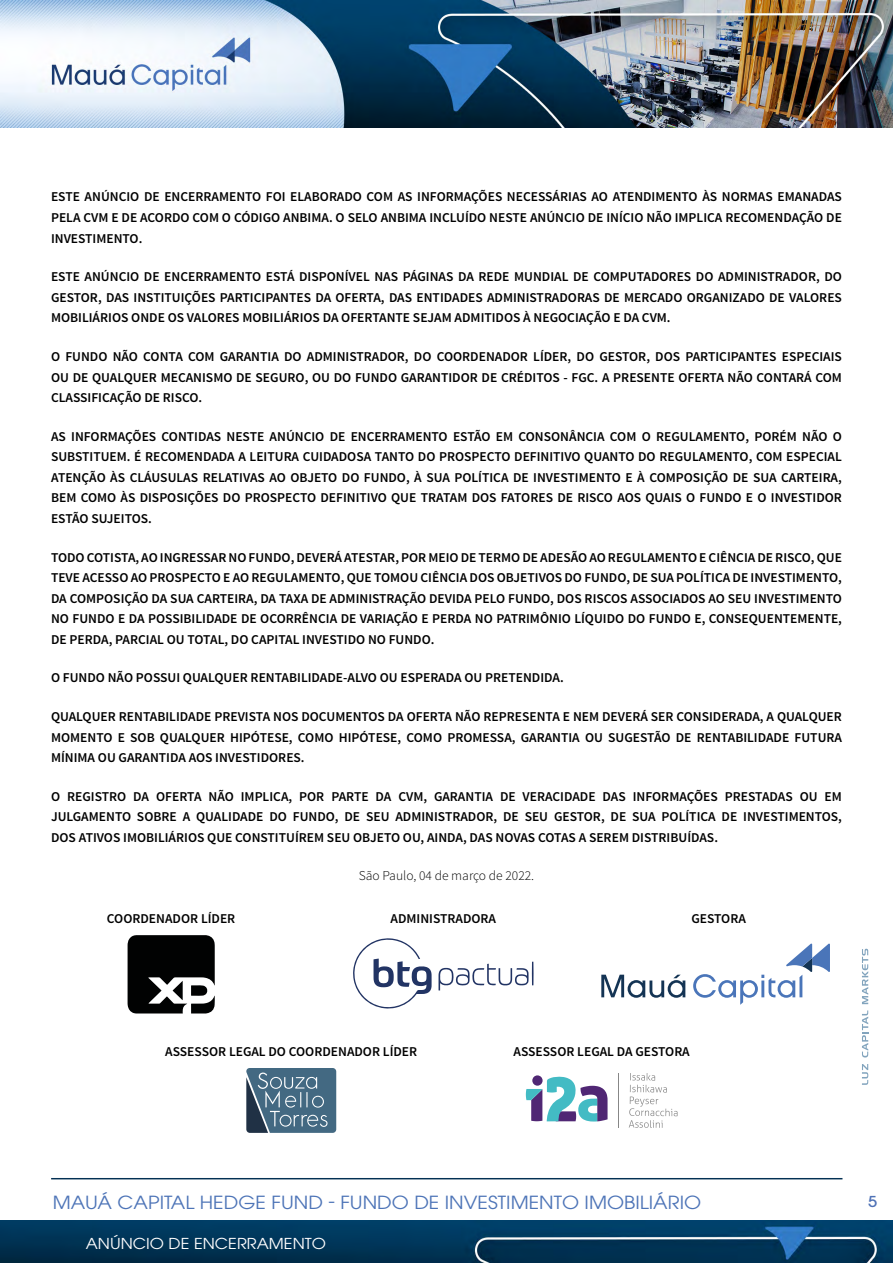
<style>
.page{position:relative;width:893px;height:1263px;background:#fff}
.page>*{position:absolute;margin:0;border:0;box-sizing:border-box;transform-origin:0 0}
.t1{font:18px "ITC Avant Garde Pro";color:#4d74b7;scale:1.09 1}
.t2{font:15px "ITC Avant Garde Pro";color:#fff;scale:1.09 1}
.t3{font:500 15px "ITC Avant Garde Pro";color:#4f72b6;scale:1.09 1}
.t4{font:600 13.5px/20.5px "Source Sans Pro";color:#000;text-align:justify}
.t5{font:300 13.5px "Source Sans Pro";color:#000}
</style>
<div class="page">
<img style="left:0;top:0;width:893px;height:127px">
<hr style="left:51px;top:1178px;width:791px;height:1px;background:#043154">
<img style="left:0;top:1220px;width:893px;height:43px">
<svg style="left:128px;top:935px;width:87px;height:78px"></svg>
<svg style="left:353px;top:938px;width:79px;height:70px"></svg>
<svg style="left:438px;top:962px;width:95px;height:28px"></svg>
<svg style="left:693px;top:943px;width:137px;height:62px"></svg>
<svg style="left:601px;top:975px;width:84px;height:23px"></svg>
<svg style="left:246px;top:1068px;width:90px;height:65px;background:#55748a"></svg>
<svg style="left:526px;top:1076px;width:81px;height:45px"></svg>
<svg style="left:629px;top:1073px;width:48px;height:55px"></svg>
<hr style="left:619px;top:1073px;width:1px;height:54px;background:#878787">
<svg style="left:862px;top:1064px;width:6px;height:21px"></svg>
<svg style="left:862px;top:1010px;width:6px;height:47px"></svg>
<svg style="left:862px;top:949px;width:6px;height:55px"></svg>
<p class="t4" style="left:51px;top:187px;width:792px">ESTE ANÚNCIO DE ENCERRAMENTO FOI ELABORADO COM AS INFORMAÇÕES NECESSÁRIAS AO ATENDIMENTO ÀS NORMAS EMANADAS PELA CVM E DE ACORDO COM O CÓDIGO ANBIMA. O SELO ANBIMA INCLUÍDO NESTE ANÚNCIO DE INÍCIO NÃO IMPLICA RECOMENDAÇÃO DE INVESTIMENTO.</p>
<p class="t4" style="left:51px;top:267px;width:792px">ESTE ANÚNCIO DE ENCERRAMENTO ESTÁ DISPONÍVEL NAS PÁGINAS DA REDE MUNDIAL DE COMPUTADORES DO ADMINISTRADOR, DO GESTOR, DAS INSTITUIÇÕES PARTICIPANTES DA OFERTA, DAS ENTIDADES ADMINISTRADORAS DE MERCADO ORGANIZADO DE VALORES MOBILIÁRIOS ONDE OS VALORES MOBILIÁRIOS DA OFERTANTE SEJAM ADMITIDOS À NEGOCIAÇÃO E DA CVM.</p>
<p class="t4" style="left:51px;top:347px;width:792px">O FUNDO NÃO CONTA COM GARANTIA DO ADMINISTRADOR, DO COORDENADOR LÍDER, DO GESTOR, DOS PARTICIPANTES ESPECIAIS OU DE QUALQUER MECANISMO DE SEGURO, OU DO FUNDO GARANTIDOR DE CRÉDITOS - FGC. A PRESENTE OFERTA NÃO CONTARÁ COM CLASSIFICAÇÃO DE RISCO.</p>
<p class="t4" style="left:51px;top:426px;width:792px">AS INFORMAÇÕES CONTIDAS NESTE ANÚNCIO DE ENCERRAMENTO ESTÃO EM CONSONÂNCIA COM O REGULAMENTO, PORÉM NÃO O SUBSTITUEM. É RECOMENDADA A LEITURA CUIDADOSA TANTO DO PROSPECTO DEFINITIVO QUANTO DO REGULAMENTO, COM ESPECIAL ATENÇÃO ÀS CLÁUSULAS RELATIVAS AO OBJETO DO FUNDO, À SUA POLÍTICA DE INVESTIMENTO E À COMPOSIÇÃO DE SUA CARTEIRA, BEM COMO ÀS DISPOSIÇÕES DO PROSPECTO DEFINITIVO QUE TRATAM DOS FATORES DE RISCO AOS QUAIS O FUNDO E O INVESTIDOR ESTÃO SUJEITOS.</p>
<p class="t4" style="left:51px;top:547px;width:792px">TODO COTISTA, AO INGRESSAR NO FUNDO, DEVERÁ ATESTAR, POR MEIO DE TERMO DE ADESÃO AO REGULAMENTO E CIÊNCIA DE RISCO, QUE TEVE ACESSO AO PROSPECTO E AO REGULAMENTO, QUE TOMOU CIÊNCIA DOS OBJETIVOS DO FUNDO, DE SUA POLÍTICA DE INVESTIMENTO, DA COMPOSIÇÃO DA SUA CARTEIRA, DA TAXA DE ADMINISTRAÇÃO DEVIDA PELO FUNDO, DOS RISCOS ASSOCIADOS AO SEU INVESTIMENTO NO FUNDO E DA POSSIBILIDADE DE OCORRÊNCIA DE VARIAÇÃO E PERDA NO PATRIMÔNIO LÍQUIDO DO FUNDO E, CONSEQUENTEMENTE, DE PERDA, PARCIAL OU TOTAL, DO CAPITAL INVESTIDO NO FUNDO.</p>
<p class="t4" style="left:51px;top:668px;width:514px">O FUNDO NÃO POSSUI QUALQUER RENTABILIDADE-ALVO OU ESPERADA OU PRETENDIDA.</p>
<p class="t4" style="left:51px;top:707px;width:792px">QUALQUER RENTABILIDADE PREVISTA NOS DOCUMENTOS DA OFERTA NÃO REPRESENTA E NEM DEVERÁ SER CONSIDERADA, A QUALQUER MOMENTO E SOB QUALQUER HIPÓTESE, COMO HIPÓTESE, COMO PROMESSA, GARANTIA OU SUGESTÃO DE RENTABILIDADE FUTURA MÍNIMA OU GARANTIDA AOS INVESTIDORES.</p>
<p class="t4" style="left:51px;top:786px;width:792px">O REGISTRO DA OFERTA NÃO IMPLICA, POR PARTE DA CVM, GARANTIA DE VERACIDADE DAS INFORMAÇÕES PRESTADAS OU EM JULGAMENTO SOBRE A QUALIDADE DO FUNDO, DE SEU ADMINISTRADOR, DE SEU GESTOR, DE SUA POLÍTICA DE INVESTIMENTOS, DOS ATIVOS IMOBILIÁRIOS QUE CONSTITUÍREM SEU OBJETO OU, AINDA, DAS NOVAS COTAS A SEREM DISTRIBUÍDAS.</p>
<p class="t5" style="left:359px;top:868px;width:177px">São Paulo, 04 de março de 2022.</p>
<p class="t4" style="left:107px;top:909px;width:130px">COORDENADOR LÍDER</p>
<p class="t4" style="left:391px;top:909px;width:107px">ADMINISTRADORA</p>
<p class="t4" style="left:691px;top:909px;width:56px">GESTORA</p>
<p class="t4" style="left:165px;top:1041px;width:254px">ASSESSOR LEGAL DO COORDENADOR LÍDER</p>
<p class="t4" style="left:514px;top:1041px;width:178px">ASSESSOR LEGAL DA GESTORA</p>
<h1 class="t1" style="left:53px;top:1191px;width:596px">MAUÁ CAPITAL HEDGE FUND - FUNDO DE INVESTIMENTO IMOBILIÁRIO</h1>
<p class="t2" style="left:86px;top:1234px;width:222px">ANÚNCIO DE ENCERRAMENTO</p>
<p class="t3" style="left:868px;top:1192px;width:10px">5</p>
</div>
